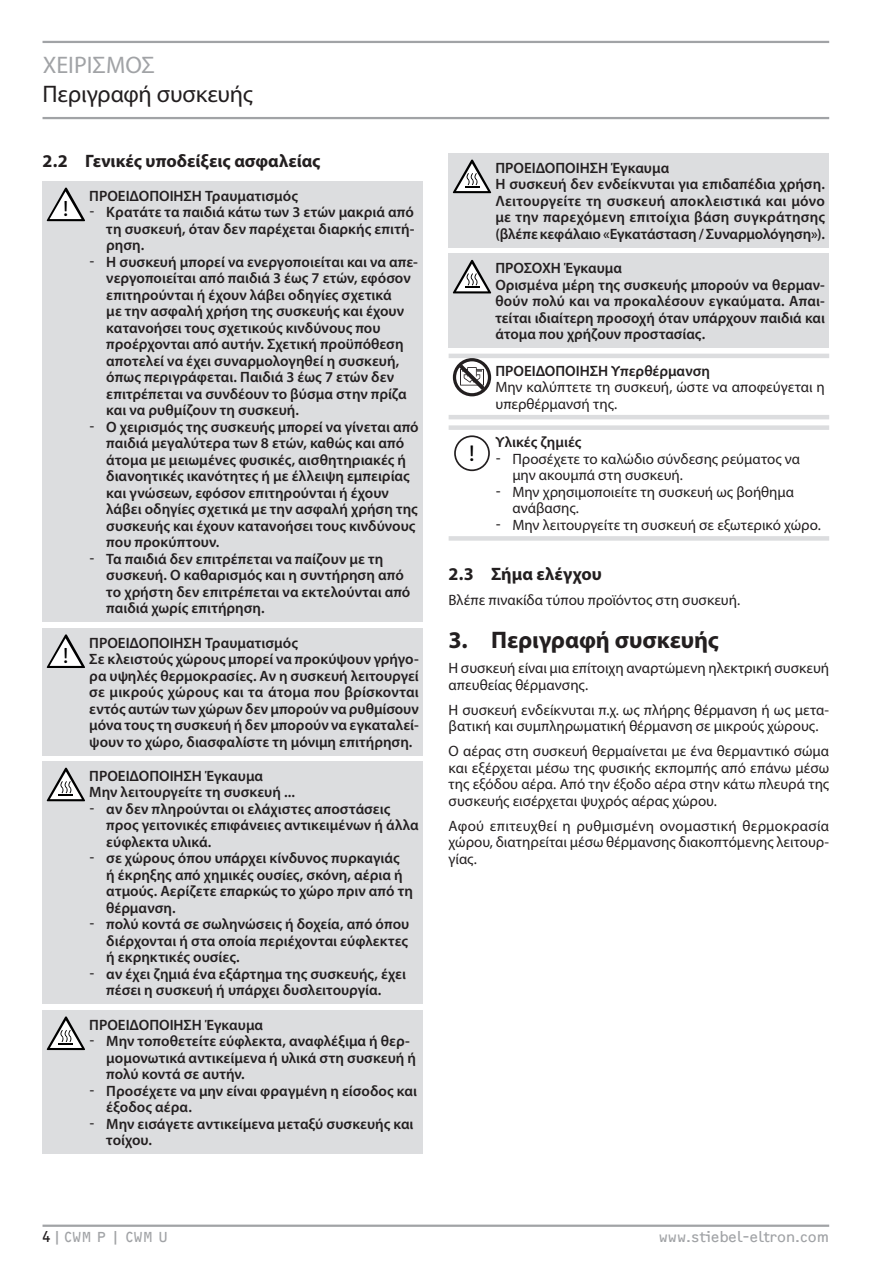
<style>
.page{position:relative;width:893px;height:1263px;background:#fff}
.page>*{position:absolute;margin:0;border:0;box-sizing:border-box;transform-origin:0 0}
.t1{font:700 24px "Myriad Pro";letter-spacing:-.005em;color:#231f20}
.t2{font:24px "Myriad Pro";letter-spacing:-.015em;color:#231f20}
.t3{font:24px "Myriad Pro";color:#a1a3a6}
.t4{font:23.25px "STE Info Text";color:#000}
.t5{font:22.5px "STE Info Text";color:#000}
.t6{font:700 18px "Myriad Pro";color:#231f20}
.t7{font:600 15px/16.5px "Myriad Pro";color:#231f20}
.t8{font:15px/16.5px "Myriad Pro";color:#231f20}
.t9{font:15px "F2 FOCR Bczyk Com";color:#a1a3a6}
.s1{font-family:"STE Info Text";font-weight:400}
.s2{font-family:"STE Info Text"}
.s3{color:#231f20}
</style>
<div class="page">
<hr style="left:43px;top:41px;width:786px;height:2px;background:#a1a3a6">
<hr style="left:43px;top:117px;width:786px;height:2px;background:#a1a3a6">
<hr style="left:43px;top:1224px;width:786px;height:3px;background:#a1a3a6">
<div style="left:43px;top:181px;width:380px;height:441px;background:#dcdddf"></div>
<svg style="left:47px;top:188px;width:38px;height:33px"></svg>
<div style="left:43px;top:628px;width:380px;height:127px;background:#dcdddf"></div>
<svg style="left:47px;top:634px;width:38px;height:34px"></svg>
<div style="left:43px;top:761px;width:380px;height:243px;background:#dcdddf"></div>
<svg style="left:47px;top:768px;width:38px;height:33px"></svg>
<div style="left:43px;top:1010px;width:380px;height:144px;background:#dcdddf"></div>
<svg style="left:47px;top:1016px;width:38px;height:34px"></svg>
<div style="left:449px;top:153px;width:380px;height:94px;background:#dcdddf"></div>
<svg style="left:453px;top:160px;width:38px;height:33px"></svg>
<div style="left:449px;top:253px;width:380px;height:95px;background:#dcdddf"></div>
<svg style="left:453px;top:260px;width:38px;height:33px"></svg>
<hr style="left:449px;top:354px;width:380px;height:4px;background:#dcdddf">
<hr style="left:449px;top:415px;width:380px;height:4px;background:#dcdddf">
<svg style="left:453px;top:358px;width:38px;height:38px"></svg>
<div style="left:449px;top:425px;width:380px;height:5px;background:#dcdddf"></div>
<div style="left:449px;top:536px;width:380px;height:5px;background:#dcdddf"></div>
<div style="left:454px;top:435px;width:36px;height:36px;border:2px solid #231f20;border-radius:50%"></div>
<h1 class="t3" style="left:43px;top:50px;width:27px">Χειρισμό</h1>
<h1 class="t3" style="left:141px;top:50px;width:15px">ς</h1>
<h1 class="t2" style="left:43px;top:79px;width:212px">Περιγραφή συσκευής</h1>
<p class="t6" style="left:43px;top:149px;width:279px">2.2 Γενικές υποδείξεις ασφαλείας</p>
<h3 class="t5" style="left:63px;top:196px;width:8px">!</h3>
<p class="t7" style="left:89px;top:187px;width:210px">ΠΡΟΕΙΔΟΠΟΙΗΣΗ Τραυματισμός</p>
<p class="t7" style="left:106px;top:204px;width:310px;text-align:justify;text-indent:-17px"><span class="s1">-</span> Κρατάτε τα παιδιά κάτω των 3 ετών μακριά από τη συσκευή, όταν δεν παρέχεται διαρκής επιτή&shy;ρηση.</p>
<p class="t7" style="left:106px;top:253px;width:313px;text-indent:-17px"><span class="s1">-</span> Η συσκευή μπορεί να ενεργοποιείται και να απε&shy;νεργοποιείται από παιδιά 3 έως 7 ετών, εφόσον επιτηρούνται ή έχουν λάβει οδηγίες σχετικά<br>με την ασφαλή χρήση της συσκευής και έχουν κατανοήσει τους σχετικούς κινδύνους που προέρχονται από αυτήν. Σχετική προϋπόθεση αποτελεί να έχει συναρμολογηθεί η συσκευή, όπως περιγράφεται. Παιδιά 3 έως 7 ετών δεν επιτρέπεται να συνδέουν το βύσμα στην πρίζα και να ρυθμίζουν τη συσκευή.</p>
<p class="t7" style="left:106px;top:418px;width:314px;text-indent:-17px"><span class="s1">-</span> Ο χειρισμός της συσκευής μπορεί να γίνεται από παιδιά μεγαλύτερα των 8 ετών, καθώς και από άτομα με μειωμένες φυσικές, αισθητηριακές ή διανοητικές ικανότητες ή με έλλειψη εμπειρίας και γνώσεων, εφόσον επιτηρούνται ή έχουν λάβει οδηγίες σχετικά με την ασφαλή χρήση της συσκευής και έχουν κατανοήσει τους κινδύνους που προκύπτουν.</p>
<p class="t7" style="left:106px;top:550px;width:306px;text-indent:-17px"><span class="s1">-</span> Τα παιδιά δεν επιτρέπεται να παίζουν με τη συσκευή. Ο καθαρισμός και η συντήρηση από το χρήστη δεν επιτρέπεται να εκτελούνται από παιδιά χωρίς επιτήρηση.</p>
<h3 class="t5" style="left:63px;top:642px;width:8px">!</h3>
<p class="t7" style="left:89px;top:634px;width:331px">ΠΡΟΕΙΔΟΠΟΙΗΣΗ Τραυματισμός<br>Σε κλειστούς χώρους μπορεί να προκύψουν γρήγο&shy;ρα υψηλές θερμοκρασίες. Αν η συσκευή λειτουργεί σε μικρούς χώρους και τα άτομα που βρίσκονται εντός αυτών των χώρων δεν μπορούν να ρυθμίσουν μόνα τους τη συσκευή ή δεν μπορούν να εγκαταλεί&shy;ψουν το χώρο, διασφαλίστε τη μόνιμη επιτήρηση.</p>
<p class="t7" style="left:89px;top:767px;width:207px">ΠΡΟΕΙΔΟΠΟΙΗΣΗ Έγκαυμα<br>Μην λειτουργείτε τη συσκευή ...</p>
<p class="t7" style="left:106px;top:800px;width:314px;text-indent:-17px"><span class="s1">-</span> αν δεν πληρούνται οι ελάχιστες αποστάσεις προς γειτονικές επιφάνειες αντικειμένων ή άλλα εύφλεκτα υλικά.</p>
<p class="t7" style="left:106px;top:850px;width:308px;text-indent:-17px"><span class="s1">-</span> σε χώρους όπου υπάρχει κίνδυνος πυρκαγιάς<br>ή έκρηξης από χημικές ουσίες, σκόνη, αέρια ή ατμούς. Αερίζετε επαρκώς το χώρο πριν από τη θέρμανση.</p>
<p class="t7" style="left:106px;top:916px;width:304px;text-align:justify;text-indent:-17px"><span class="s1">-</span> πολύ κοντά σε σωληνώσεις ή δοχεία, από όπου διέρχονται ή στα οποία περιέχονται εύφλεκτες ή εκρηκτικές ουσίες.</p>
<p class="t7" style="left:89px;top:965px;width:318px;text-align:center"><span class="s1">-</span> αν έχει ζημιά ένα εξάρτημα της συσκευής, έχει πέσει η συσκευή ή υπάρχει δυσλειτουργία.</p>
<p class="t7" style="left:89px;top:1016px;width:175px">ΠΡΟΕΙΔΟΠΟΙΗΣΗ Έγκαυμα</p>
<p class="t7" style="left:106px;top:1032px;width:311px;text-indent:-17px"><span class="s1">-</span> Μην τοποθετείτε εύφλεκτα, αναφλέξιμα ή θερ&shy;μομονωτικά αντικείμενα ή υλικά στη συσκευή ή πολύ κοντά σε αυτήν.</p>
<p class="t7" style="left:106px;top:1082px;width:312px;text-indent:-17px"><span class="s1">-</span> Προσέχετε να μην είναι φραγμένη η είσοδος και έξοδος αέρα.</p>
<p class="t7" style="left:106px;top:1115px;width:309px;text-indent:-17px"><span class="s1">-</span> Μην εισάγετε αντικείμενα μεταξύ συσκευής και τοίχου.</p>
<p class="t7" style="left:495px;top:159px;width:331px">ΠΡΟΕΙΔΟΠΟΙΗΣΗ Έγκαυμα<br>Η συσκευή δεν ενδείκνυται για επιδαπέδια χρήση.<br>Λειτουργείτε τη συσκευή αποκλειστικά και μόνο με την παρεχόμενη επιτοίχια βάση συγκράτησης (βλέπε κεφάλαιο «Εγκατάσταση / Συναρμολόγηση»).</p>
<p class="t7" style="left:495px;top:259px;width:331px">ΠΡΟΣΟΧΗ Έγκαυμα<br>Ορισμένα μέρη της συσκευής μπορούν να θερμαν&shy;θούν πολύ και να προκαλέσουν εγκαύματα. Απαι&shy;τείται ιδιαίτερη προσοχή όταν υπάρχουν παιδιά και άτομα που χρήζουν προστασίας.</p>
<p class="t7" style="left:495px;top:362px;width:216px">ΠΡΟΕΙΔΟΠΟΙΗΣΗ Υπερθέρμανση</p>
<p class="t8" style="left:495px;top:379px;width:331px">Μην καλύπτετε τη συσκευή, ώστε να αποφεύγεται η υπερθέρμανσή της.</p>
<p class="t7" style="left:495px;top:434px;width:88px">Υλικές ζημιές</p>
<p class="t8" style="left:512px;top:450px;width:289px;text-indent:-17px"><span class="s2">-</span> Προσέχετε το καλώδιο σύνδεσης ρεύματος να μην ακουμπά στη συσκευή.</p>
<p class="t8" style="left:512px;top:483px;width:283px;text-indent:-17px"><span class="s2">-</span> Μην χρησιμοποιείτε τη συσκευή ως βοήθημα ανάβασης.</p>
<p class="t8" style="left:495px;top:516px;width:327px"><span class="s2">-</span> Μην λειτουργείτε τη συσκευή σε εξωτερικό χώρο.</p>
<p class="t6" style="left:449px;top:562px;width:155px">2.3 Σήμα ελέγχου</p>
<p class="t8" style="left:449px;top:591px;width:293px">Βλέπε πινακίδα τύπου προϊόντος στη συσκευή.</p>
<h1 class="t1" style="left:449px;top:625px;width:272px">3. Περιγραφή συσκευής</h1>
<p class="t8" style="left:449px;top:660px;width:382px">Η συσκευή είναι μια επίτοιχη αναρτώμενη ηλεκτρική συσκευή απευθείας θέρμανσης.</p>
<p class="t8" style="left:449px;top:701px;width:382px">Η συσκευή ενδείκνυται π.χ. ως πλήρης θέρμανση ή ως μετα&shy;βατική και συμπληρωματική θέρμανση σε μικρούς χώρους.</p>
<p class="t8" style="left:449px;top:743px;width:382px;text-align:justify">Ο αέρας στη συσκευή θερμαίνεται με ένα θερμαντικό σώμα και εξέρχεται μέσω της φυσικής εκπομπής από επάνω μέσω της εξόδου αέρα. Από την έξοδο αέρα στην κάτω πλευρά της συσκευής εισέρχεται ψυχρός αέρας χώρου.</p>
<p class="t8" style="left:449px;top:817px;width:382px;text-align:justify">Αφού επιτευχθεί η ρυθμισμένη ονομαστική θερμοκρασία χώρου, διατηρείται μέσω θέρμανσης διακοπτόμενης λειτουρ&shy;γίας.</p>
<h2 class="t4" style="left:468px;top:440px;width:8px">!</h2>
<p class="t9" style="left:43px;top:1228px;width:127px"><span class="s3">4</span>|CWM P | CWM U</p>
<p class="t9" style="left:659px;top:1228px;width:172px">www.stiebel-eltron.com</p>
</div>
